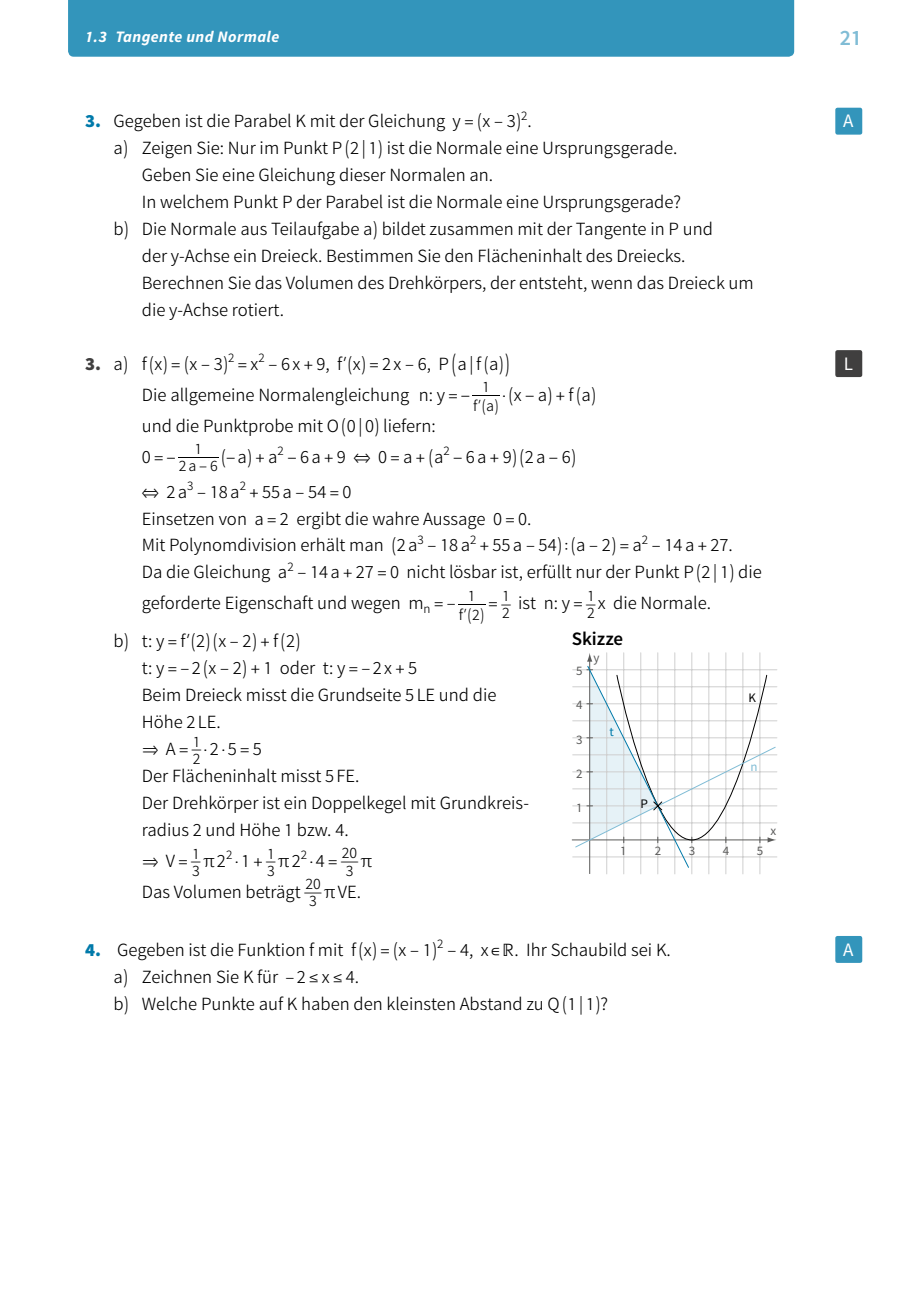
<style>
.page{position:relative;width:919px;height:1293px;background:#fff}
.page>*{position:absolute;margin:0;border:0;box-sizing:border-box;transform-origin:0 0}
.t1{font:600 22px "bs Sirah Sans 1";color:#80bcd5}
.t2{font:600 19px "bs Sirah Sans 1";color:#000}
.t3{font:19px "bs Sirah Sans 1";color:#fff}
.t4{font:300 18.6px/27px "bs Sirah Sans 1";color:#000}
.t5{font:italic 700 16px "bs Sirah Sans 1";letter-spacing:.025em;color:#fff}
.t6{font:300 15.8px "bs Sirah Sans 1";color:#000}
.t7{font:300 15.8px/16.2px "bs Sirah Sans 1";color:#000;text-align:right;scale:1.28 1}
.t8{font:13px "bs Sirah Sans 1";color:#5b5b5a}
.t9{font:13px "bs Sirah Sans 1";color:#000}
.t10{font:13px "bs Sirah Sans 1";color:#80bcd5}
.t11{font:13px "bs Sirah Sans 1";color:#007aaa}
.s1{font-weight:900;color:#007aaa}
.s2{font-weight:900;color:#403f3f}
.s3{font-size:23.2px}
.s4{font-size:18.6px}
</style>
<div class="page">
<div style="left:68px;top:0;width:726px;height:57px;background:#3395bb"></div>
<div style="left:835px;top:108px;width:27px;height:27px;background:#3395bb;border-radius:2px"></div>
<div style="left:835px;top:350px;width:27px;height:27px;background:#403f3f;border-radius:2px"></div>
<hr style="left:759px;top:653px;width:1px;height:221px;background:#cfcfcf">
<hr style="left:742px;top:653px;width:1px;height:221px;background:#cfcfcf">
<hr style="left:725px;top:653px;width:1px;height:221px;background:#cfcfcf">
<hr style="left:708px;top:653px;width:1px;height:221px;background:#cfcfcf">
<hr style="left:691px;top:653px;width:1px;height:221px;background:#cfcfcf">
<hr style="left:657px;top:653px;width:1px;height:221px;background:#cfcfcf">
<hr style="left:674px;top:653px;width:1px;height:221px;background:#cfcfcf">
<hr style="left:623px;top:653px;width:1px;height:221px;background:#cfcfcf">
<hr style="left:606px;top:653px;width:1px;height:221px;background:#cfcfcf">
<hr style="left:640px;top:653px;width:1px;height:221px;background:#cfcfcf">
<hr style="left:572px;top:805px;width:204px;height:1px;background:#cfcfcf">
<hr style="left:572px;top:822px;width:204px;height:1px;background:#cfcfcf">
<hr style="left:572px;top:856px;width:204px;height:1px;background:#cfcfcf">
<hr style="left:572px;top:788px;width:204px;height:1px;background:#cfcfcf">
<hr style="left:572px;top:771px;width:204px;height:1px;background:#cfcfcf">
<hr style="left:572px;top:754px;width:204px;height:1px;background:#cfcfcf">
<hr style="left:572px;top:737px;width:204px;height:1px;background:#cfcfcf">
<hr style="left:572px;top:720px;width:204px;height:1px;background:#cfcfcf">
<hr style="left:572px;top:703px;width:204px;height:1px;background:#cfcfcf">
<hr style="left:572px;top:686px;width:204px;height:1px;background:#cfcfcf">
<hr style="left:572px;top:669px;width:204px;height:1px;background:#cfcfcf">
<hr style="left:572px;top:839px;width:197px;height:1px;background:#5b5b5a">
<hr style="left:589px;top:660px;width:1px;height:214px;background:#5b5b5a">
<svg style="left:574px;top:653px;width:202px;height:215px"></svg>
<div style="left:835px;top:936px;width:27px;height:27px;background:#3395bb;border-radius:2px"></div>
<p class="t5" style="left:85px;top:26px;width:196px">1.3 Tangente und Normale</p>
<p class="t1" style="left:839px;top:23px;width:24px">21</p>
<p class="t4" style="left:85px;top:109px;width:448px"><span class="s1">3.</span> Gegeben ist die Parabel K mit der Gleichung y = (x – 3)<sup>2</sup>.</p>
<p class="t4" style="left:113px;top:135px;width:565px">a) Zeigen Sie: Nur im Punkt P(2 | 1) ist die Normale eine Ursprungsgerade.</p>
<p class="t4" style="left:142px;top:162px;width:353px">Geben Sie eine Gleichung dieser Normalen an.</p>
<p class="t4" style="left:142px;top:189px;width:540px">In welchem Punkt P der Parabel ist die Normale eine Ursprungsgerade?</p>
<p class="t4" style="left:113px;top:216px;width:601px">b) Die Normale aus Teilaufgabe a) bildet zusammen mit der Tangente in P und</p>
<p class="t4" style="left:142px;top:243px;width:545px">der y-Achse ein Dreieck. Bestimmen Sie den Flächeninhalt des Dreiecks.</p>
<p class="t4" style="left:142px;top:270px;width:613px">Berechnen Sie das Volumen des Drehkörpers, der entsteht, wenn das Dreieck um</p>
<p class="t4" style="left:142px;top:297px;width:144px">die y-Achse rotiert.</p>
<p class="t4" style="left:142px;top:349px;width:456px;line-height:31px;text-indent:-57px"><span class="s2">3.</span> a) f(x) = (x – 3)<sup>2</sup> = x<sup>2</sup> – 6 x + 9, f′(x) = 2 x – 6, P <span class="s3">(</span>a|f(a)<span class="s3">)<br></span>Die allgemeine Normalengleichung n: y = − <sup>_1</sup> ×(x − a) + f(a)</p>
<p class="t6" style="left:473px;top:395px;width:27px">f′(a)</p>
<p class="t4" style="left:142px;top:411px;width:436px;line-height:31px">und die Punktprobe mit O(0 | 0) liefern:<br>0=− <sup>_1</sup> (−a)+a<sup>2</sup>−6a+9 ⇔ 0=a+(a<sup>2</sup>−6a+9)(2a−6)</p>
<p class="t6" style="left:179px;top:456px;width:40px">2a−6</p>
<p class="t4" style="left:142px;top:479px;width:621px">⇔ 2a<sup>3</sup> – 18a<sup>2</sup> + 55a – 54 = 0<br>Einsetzen von a = 2 ergibt die wahre Aussage 0 = 0.<br>Mit Polynomdivision erhält man (2a<sup>3</sup> – 18a<sup>2</sup> + 55a – 54)÷(a – 2) = a<sup>2</sup> – 14a + 27.<br>Da die Gleichung a<sup>2</sup> – 14a + 27 = 0 nicht lösbar ist, erfüllt nur der Punkt P(2 | 1) die</p>
<p class="t4" style="left:142px;top:590px;width:345px">geforderte Eigenschaft und wegen m<sub>n</sub> = – <sup>_1</sup></p>
<p class="t7" style="left:489px;top:589px;width:19px"><span class="s4">=</span> _1<br>2</p>
<p class="t4" style="left:518px;top:590px;width:194px">ist n: y = <sup>_1</sup> x die Normale.</p>
<p class="t6" style="left:459px;top:604px;width:27px">f′(2)</p>
<p class="t6" style="left:587px;top:602px;width:9px">2</p>
<p class="t2" style="left:571px;top:626px;width:53px">Skizze</p>
<p class="t4" style="left:142px;top:628px;width:356px;text-indent:-28px">b) t: y = f′(2)(x – 2) + f(2)<br>t: y = –2(x – 2) + 1 oder t: y = –2x + 5<br>Beim Dreieck misst die Grundseite 5 LE und die<br>Höhe 2 LE.<br>⇒ A = <sup>_1</sup>×2×5 = 5</p>
<p class="t6" style="left:193px;top:748px;width:9px">2</p>
<p class="t4" style="left:142px;top:763px;width:389px">Der Flächeninhalt misst 5 FE.<br>Der Drehkörper ist ein Doppelkegel mit Grundkreis&shy;radius 2 und Höhe 1 bzw. 4.</p>
<p class="t4" style="left:142px;top:848px;width:232px">⇒ V = <sup>_1</sup> π2<sup>2</sup>×1 + <sup>_1</sup> π2<sup>2</sup>×4 = <sup>_20</sup> π</p>
<p class="t6" style="left:192px;top:860px;width:9px">3</p>
<p class="t6" style="left:267px;top:860px;width:9px">3</p>
<p class="t6" style="left:345px;top:860px;width:9px">3</p>
<p class="t4" style="left:142px;top:879px;width:221px">Das Volumen beträgt <sup>_20</sup> πVE.</p>
<p class="t8" style="left:593px;top:649px;width:8px">y</p>
<p class="t8" style="left:576px;top:663px;width:8px">5</p>
<p class="t8" style="left:576px;top:697px;width:8px">4</p>
<p class="t11" style="left:609px;top:723px;width:6px">t</p>
<p class="t8" style="left:576px;top:731px;width:8px">3</p>
<p class="t8" style="left:576px;top:765px;width:8px">2</p>
<p class="t8" style="left:576px;top:799px;width:8px">1</p>
<p class="t9" style="left:640px;top:795px;width:9px">P</p>
<p class="t8" style="left:620px;top:842px;width:8px">1</p>
<p class="t8" style="left:654px;top:842px;width:8px">2</p>
<p class="t6" style="left:309px;top:891px;width:9px">3</p>
<p class="t4" style="left:113px;top:937px;width:559px;text-indent:-28px"><span class="s1">4.</span> Gegeben ist die Funktion f mit f(x) = (x – 1)<sup>2</sup> – 4, x ∈ℝ. Ihr Schaubild sei K. a) Zeichnen Sie K für – 2 ≤ x ≤ 4.<br>b) Welche Punkte auf K haben den kleinsten Abstand zu Q(1 | 1)?</p>
<p class="t9" style="left:748px;top:689px;width:9px">K</p>
<p class="t10" style="left:750px;top:758px;width:9px">n</p>
<p class="t8" style="left:770px;top:822px;width:7px">x</p>
<p class="t8" style="left:688px;top:842px;width:8px">3</p>
<p class="t8" style="left:756px;top:842px;width:8px">5</p>
<p class="t8" style="left:722px;top:842px;width:8px">4</p>
<p class="t3" style="left:843px;top:109px;width:12px">A</p>
<p class="t3" style="left:843px;top:351px;width:11px">L</p>
<p class="t3" style="left:843px;top:937px;width:12px">A</p>
</div>
